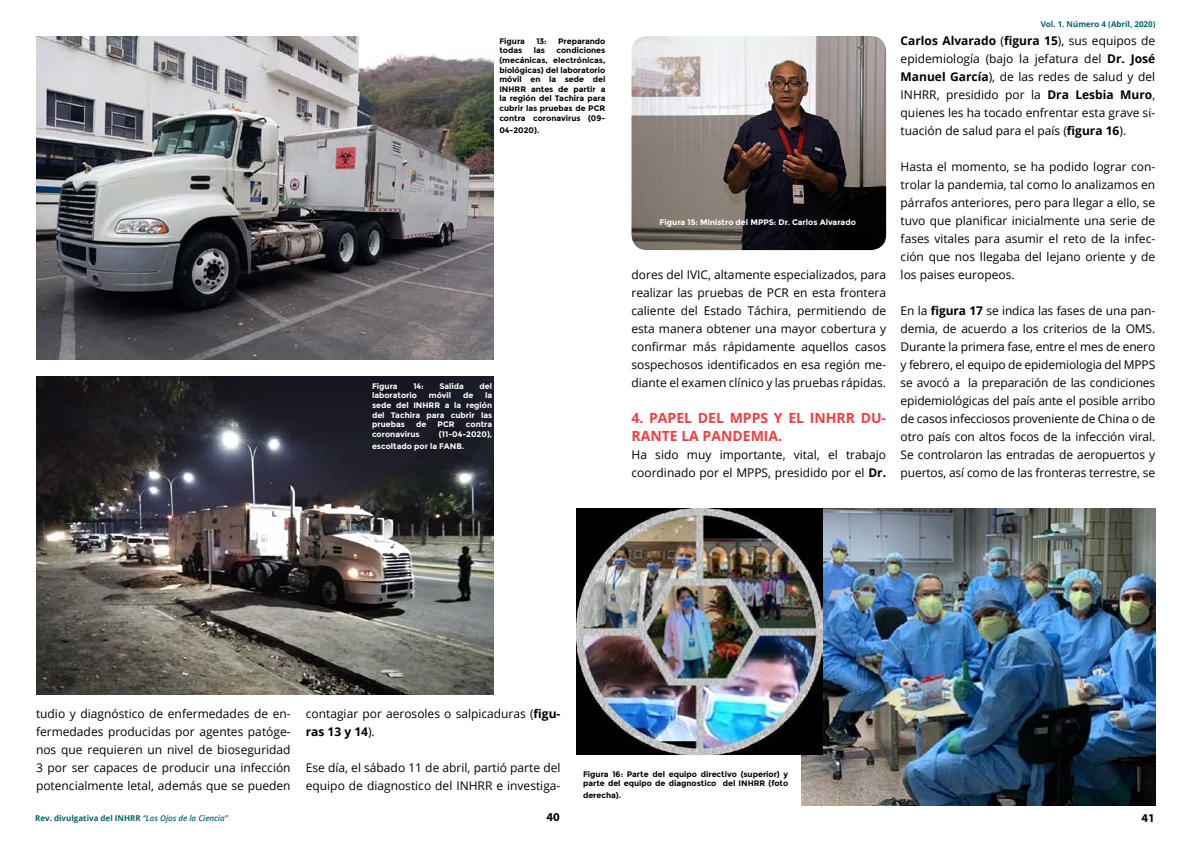
<style>
.page{position:relative;width:1191px;height:842px;background:#fff}
.page>*{position:absolute;margin:0;border:0;box-sizing:border-box;transform-origin:0 0}
.t1{font:700 14px/18px "Open Sans";color:#f23d3d}
.t2{font:12px/18px "Open Sans";color:#000;text-align:justify}
.t3{font:700 12px "Myriad Pro";color:#000}
.t4{font:700 8px/9.6px "Montserrat";color:#000;text-align:justify}
.t5{font:700 8px/9.6px "Montserrat";color:#fff;text-align:justify}
.t6{font:700 8px "Open Sans";color:#066}
.s1{font-weight:700}
.s2{font-weight:600;font-style:italic}
</style>
<div class="page">
<img style="left:36px;top:36px;width:457px;height:323px">
<img style="left:36px;top:377px;width:457px;height:317px">
<img style="left:631px;top:36px;width:255px;height:214px">
<img style="left:801px;top:509px;width:354px;height:297px">
<img style="left:577px;top:509px;width:245px;height:246px">
<p class="t4" style="left:499px;top:37px;width:27px">Figura</p>
<p class="t4" style="left:536px;top:37px;width:12px">13:</p>
<p class="t4" style="left:558px;top:37px;width:49px">Preparando</p>
<p class="t4" style="left:499px;top:46px;width:24px">todas</p>
<p class="t4" style="left:534px;top:46px;width:13px">las</p>
<p class="t4" style="left:499px;top:46px;width:108px;text-indent:57px">condiciones (mecánicas, electrónicas, biológicas) del laboratorio móvil en la sede del INHRR antes de partir a la región del Tachira para cubrir las pruebas de PCR contra coronavirus (09-</p>
<p class="t4" style="left:499px;top:125px;width:41px">04-2020).</p>
<p class="t5" style="left:372px;top:382px;width:27px">Figura</p>
<p class="t5" style="left:413px;top:382px;width:12px">14:</p>
<p class="t5" style="left:439px;top:382px;width:26px">Salida</p>
<p class="t5" style="left:479px;top:382px;width:14px">del</p>
<p class="t5" style="left:372px;top:391px;width:47px">laboratorio</p>
<p class="t5" style="left:429px;top:391px;width:24px">móvil</p>
<p class="t5" style="left:463px;top:391px;width:12px">de</p>
<p class="t5" style="left:372px;top:391px;width:122px;text-indent:113px">la sede del INHRR a la región del Tachira para cubrir las pruebas</p>
<p class="t5" style="left:416px;top:420px;width:12px">de</p>
<p class="t5" style="left:437px;top:420px;width:19px">PCR</p>
<p class="t5" style="left:466px;top:420px;width:28px">contra</p>
<p class="t5" style="left:372px;top:430px;width:49px">coronavirus</p>
<p class="t5" style="left:372px;top:428px;width:122px;line-height:12px;text-indent:67px">(11-04-2020), escoltado por la FANB.</p>
<p class="t5" style="left:659px;top:218px;width:198px">Figura 15: Ministro del MPPS: Dr. Carlos Alvarado</p>
<p class="t2" style="left:631px;top:266px;width:256px">dores del IVIC, altamente especializados, para realizar las pruebas de PCR en esta frontera caliente del Estado Táchira, permitiendo de esta manera obtener una mayor cobertura y confirmar más rápidamente aquellos casos sospechosos identificados en esa región me&shy;diante el examen clínico y las pruebas rápidas.</p>
<p class="t1" style="left:631px;top:410px;width:256px">4. PAPEL DEL MPPS Y EL INHRR DU-<br>RANTE LA PANDEMIA.</p>
<p class="t2" style="left:631px;top:446px;width:256px">Ha sido muy importante, vital, el trabajo coordinado por el MPPS, presidido por el <span class="s1">Dr.</span></p>
<p class="t6" style="left:1040px;top:21px;width:116px">Vol. 1. Número 4 (Abril, 2020)</p>
<p class="t2" style="left:900px;top:33px;width:256px"><span class="s1">Carlos Alvarado</span> (<span class="s1">figura 15</span>), sus equipos de epidemiología (bajo la jefatura del <span class="s1">Dr. José Manuel García</span>), de las redes de salud y del INHRR, presidido por la <span class="s1">Dra Lesbia Muro</span>, quienes les ha tocado enfrentar esta grave si&shy;tuación de salud para el país (<span class="s1">figura 16</span>).</p>
<p class="t2" style="left:900px;top:159px;width:256px">Hasta el momento, se ha podido lograr con&shy;trolar la pandemia, tal como lo analizamos en párrafos anteriores, pero para llegar a ello, se tuvo que planificar inicialmente una serie de fases vitales para asumir el reto de la infec&shy;ción que nos llegaba del lejano oriente y de los paises europeos.</p>
<p class="t2" style="left:900px;top:302px;width:256px">En la <span class="s1">figura 17</span> se indica las fases de una pan&shy;demia, de acuerdo a los criterios de la OMS.<br>Durante la primera fase, entre el mes de enero y febrero, el equipo de epidemiologia del MPPS se avocó a la preparación de las condiciones epidemiológicas del país ante el posible arribo de casos infecciosos proveniente de China o de otro país con altos focos de la infección viral.<br>Se controlaron las entradas de aeropuertos y puertos, así como de las fronteras terrestre, se</p>
<p class="t2" style="left:36px;top:706px;width:256px">tudio y diagnóstico de enfermedades de en&shy;fermedades producidas por agentes patóge&shy;nos que requieren un nivel de bioseguridad 3 por ser capaces de producir una infección potencialmente letal, además que se pueden</p>
<p class="t2" style="left:306px;top:706px;width:256px">contagiar por aerosoles o salpicaduras (<span class="s1">figu&shy;ras 13 y 14</span>).</p>
<p class="t2" style="left:306px;top:758px;width:256px">Ese día, el sábado 11 de abril, partió parte del equipo de diagnostico del INHRR e investiga-</p>
<p class="t4" style="left:583px;top:770px;width:207px">Figura 16: Parte del equipo directivo (superior) y parte del equipo de diagnostico del INHRR (foto</p>
<p class="t4" style="left:583px;top:791px;width:40px">derecha).</p>
<p class="t6" style="left:35px;top:814px;width:194px">Rev. divulgativa del INHRR <span class="s2">“Los Ojos de la Ciencia”</span></p>
<p class="t3" style="left:546px;top:810px;width:15px">40</p>
<p class="t3" style="left:1141px;top:811px;width:15px">41</p>
</div>
